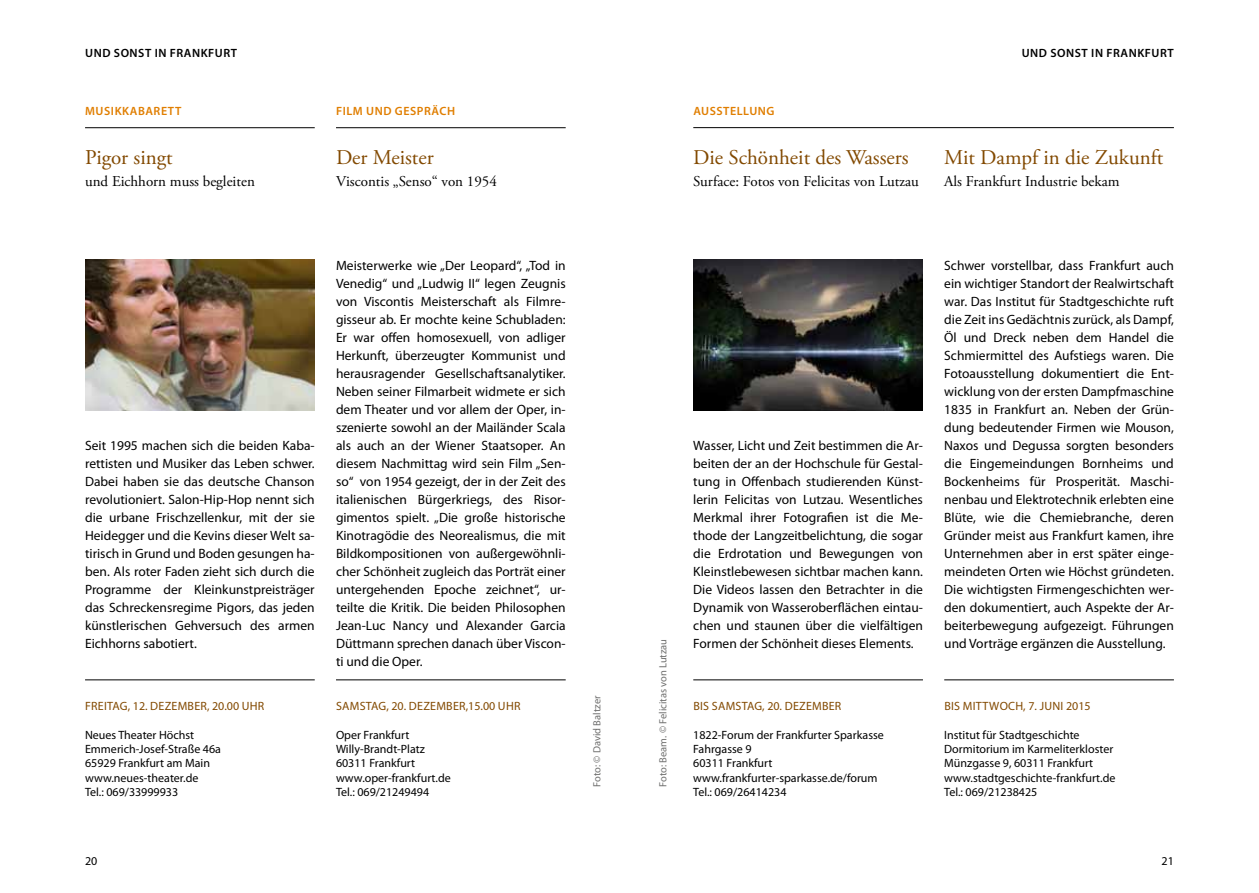
<style>
.page{position:relative;width:1259px;height:893px;background:#fff}
.page>*{position:absolute;margin:0;border:0;box-sizing:border-box;transform-origin:0 0}
.t1{font:21px "Adobe Garamond Pro";color:#824900}
.t2{font:15px "Adobe Garamond Pro";color:#000}
.t3{font:13.5px/18px "Myriad Pro";color:#000;text-align:justify}
.t4{font:12px/14.4px "Myriad Pro";color:#000}
.t5{font:12px "Myriad Pro";letter-spacing:.02em;color:#824900}
.t6{font:600 12px "Myriad Pro";letter-spacing:.045em;color:#e07e00}
.t7{font:600 12px "Myriad Pro";letter-spacing:.045em;color:#000}
.t8{font:10.5px "Myriad Pro";color:#6f6f6e}
</style>
<div class="page">
<img style="left:693px;top:259px;width:230px;height:151px">
<hr style="left:944px;top:680px;width:230px;height:1px;background:#000">
<hr style="left:693px;top:680px;width:230px;height:1px;background:#000">
<hr style="left:693px;top:127px;width:481px;height:1px;background:#000">
<hr style="left:85px;top:127px;width:230px;height:1px;background:#000">
<hr style="left:85px;top:680px;width:230px;height:1px;background:#000">
<img style="left:85px;top:259px;width:230px;height:151px">
<hr style="left:336px;top:680px;width:230px;height:1px;background:#000">
<hr style="left:336px;top:127px;width:230px;height:1px;background:#000">
<p class="t7" style="left:85px;top:46px;width:154px">UND SONST IN FRANKFURT</p>
<p class="t7" style="left:1021px;top:46px;width:154px">UND SONST IN FRANKFURT</p>
<p class="t6" style="left:85px;top:104px;width:98px">MUSIKKABARETT</p>
<p class="t6" style="left:336px;top:104px;width:121px">FILM UND GESPRÄCH</p>
<p class="t6" style="left:693px;top:104px;width:83px">AUSSTELLUNG</p>
<h1 class="t1" style="left:85px;top:145px;width:89px">Pigor singt</h1>
<p class="t2" style="left:85px;top:173px;width:171px">und Eichhorn muss begleiten</p>
<h1 class="t1" style="left:336px;top:145px;width:99px">Der Meister</h1>
<p class="t2" style="left:336px;top:173px;width:162px">Viscontis „Senso“ von 1954</p>
<h1 class="t1" style="left:693px;top:145px;width:217px">Die Schönheit des Wassers</h1>
<p class="t2" style="left:693px;top:173px;width:227px">Surface: Fotos von Felicitas von Lutzau</p>
<h1 class="t1" style="left:944px;top:145px;width:221px">Mit Dampf in die Zukunft</h1>
<p class="t2" style="left:944px;top:173px;width:177px">Als Frankfurt Industrie bekam</p>
<p class="t3" style="left:85px;top:436px;width:231px">Seit 1995 machen sich die beiden Kaba&shy;rettisten und Musiker das Leben schwer.<br>Dabei haben sie das deutsche Chanson revolutioniert. Salon-H ip-Hop nennt sich die urbane Frischzellenkur, mit der sie Heidegger und die Kevins dieser Welt sa&shy;tirisch in Grund und Boden gesungen ha&shy;ben. Als roter Faden zieht sich durch die Programme der Kleinkunstpreisträger das Schreckensregime Pigors, das jeden künstlerischen Gehversuch des armen Eichhorns sabotiert.</p>
<p class="t5" style="left:85px;top:698px;width:13px">FREITA</p>
<p class="t5" style="left:120px;top:698px;width:47px">G, 12. DEZEMBER</p>
<p class="t5" style="left:207px;top:698px;width:43px">, 20.00 UHR</p>
<p class="t4" style="left:85px;top:727px;width:137px">Neues Theater Höchst<br>Emmerich-Josef-Straße 46a<br>65929 Frankfurt am Main www.neues-theater.de<br>Tel.: 069/33999933</p>
<p class="t3" style="left:336px;top:256px;width:231px">Meisterwerke wie „Der Leopard“, „Tod in Venedig“ und „Ludwig II“ legen Zeugnis von Viscontis Meisterschaft als Filmre&shy;gisseur ab. Er mochte keine Schubladen:<br>Er war offen homosexuell, von adliger Herkunft, überzeugter Kommunist und herausragender Gesellschaftsanalytiker.<br>Neben seiner Filmarbeit widmete er sich dem Theater und vor allem der Oper, in&shy;szenierte sowohl an der Mailänder Scala als auch an der Wiener Staatsoper. An diesem Nachmittag wird sein Film „Sen&shy;so“ von 1954 gezeigt, der in der Zeit des italienischen Bürgerkriegs, des Risor&shy;gimentos spielt. „Die große historische Kinotragödie des Neorealismus, die mit Bildkompositionen von außergewöhnli&shy;cher Schönheit zugleich das Porträt einer untergehenden Epoche zeichnet“, ur&shy;teilte die Kritik. Die beiden Philosophen Jean-Luc Nancy und Alexander Garcia Düttmann sprechen danach über Viscon&shy;ti und die Oper.</p>
<p class="t5" style="left:336px;top:698px;width:89px">SAM STAG, 20. DEZEMBER</p>
<p class="t5" style="left:466px;top:698px;width:41px">,15.00 UHR</p>
<p class="t4" style="left:336px;top:727px;width:116px">Oper Frankfurt<br>Willy-Brandt-Platz<br>60311 Frankfurt www.oper-frankfurt.de<br>Tel.: 069/21249494</p>
<p class="t8" style="left:590px;top:787px;width:92px;rotate:-90deg">Foto: © David Baltzer</p>
<p class="t8" style="left:656px;top:787px;width:149px;rotate:-90deg">Foto: Beam. © Felicitas von Lutzau</p>
<p class="t3" style="left:693px;top:436px;width:231px">Wasser, Licht und Zeit bestimmen die Ar&shy;beiten der an der Hochschule für Gestal&shy;tung in Offenbach studierenden Künst&shy;lerin Felicitas von Lutzau. Wesentliches Merkmal ihrer Fotografien ist die Me&shy;thode der Langzeitbelichtung, die sogar die Erdrotation und Bewegungen von Kleinstlebewesen sichtbar machen kann.<br>Die Videos lassen den Betrachter in die Dynamik von Wasseroberflächen eintau&shy;chen und staunen über die vielfältigen Formen der Schönheit dieses Elements.</p>
<p class="t5" style="left:693px;top:698px;width:108px">BI S Samstag, 20. DEZEMBER</p>
<p class="t4" style="left:693px;top:727px;width:192px">1822-Forum der Frankfurter Sparkasse<br>Fahrgasse 9<br>60311 Frankfurt www.frankfurter-sparkasse.de/forum<br>Tel.: 069/26414234</p>
<p class="t3" style="left:944px;top:256px;width:231px">Schwer vorstellbar, dass Frankfurt auch ein wichtiger Standort der Realwirtschaft war. Das I nstitut für Stadtgeschichte ruft die Zeit ins Gedächtnis zurück, als Dampf, Öl und Dreck neben dem Handel die Schmiermittel des Aufstiegs waren. Die Fotoausstellung dokumentiert die Ent&shy;wicklung von der ersten Dampfmaschine 1835 in Frankfurt an. Neben der Grün&shy;dung bedeutender Firmen wie Mouson, Naxos und Degussa sorgten besonders die Eingemeindungen Bornheims und Bockenheims für Prosperität. Maschi&shy;nenbau und Elektrotechnik erlebten eine Blüte, wie die Chemiebranche, deren Gründer meist aus Frankfurt kamen, ihre Unternehmen aber in erst später einge&shy;meindeten Orten wie Höchst gründeten.<br>Die wichtigsten Firmengeschichten wer&shy;den dokumentiert, auch Aspekte der Ar&shy;beiterbewegung aufgezeigt. Führungen und Vorträge ergänzen die Ausstellung.</p>
<p class="t5" style="left:944px;top:698px;width:107px">BI S Mittwoch, 7. JUNI</p>
<p class="t5" style="left:1066px;top:698px;width:26px">2015</p>
<p class="t4" style="left:944px;top:727px;width:173px">I nstitut für Stadtgeschichte<br>Dormitorium im Karmeliterkloster<br>Münzgasse 9, 60311 Frankfurt www.stadtgeschichte-frankfurt.de<br>Tel.: 069/21238425</p>
<p class="t4" style="left:85px;top:853px;width:14px">20</p>
<p class="t4" style="left:1161px;top:853px;width:14px">21</p>
</div>
